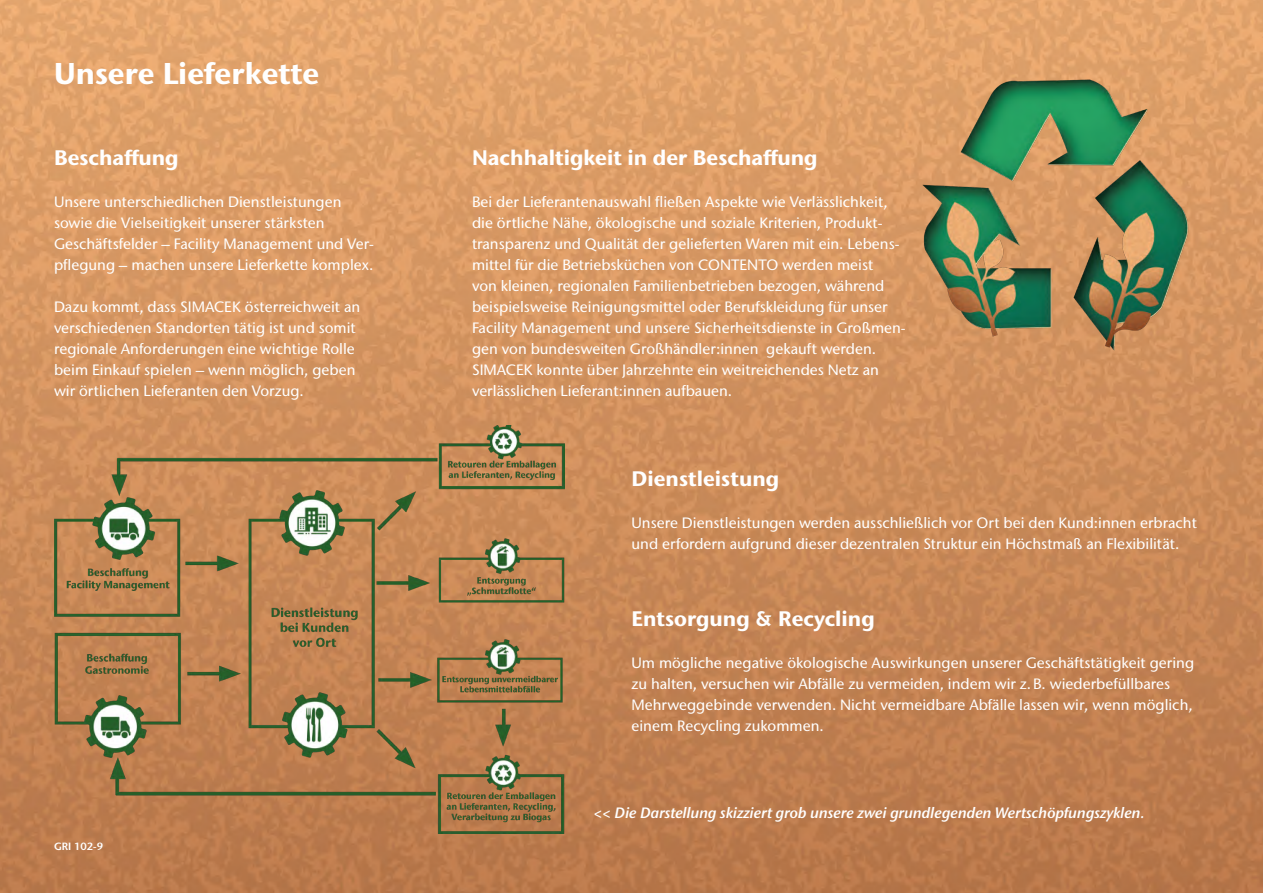
<style>
.page{position:relative;width:1263px;height:893px;background:#fff}
.page>*{position:absolute;margin:0;border:0;box-sizing:border-box;transform-origin:0 0}
.t1{font:700 30px "Stone Sans IIITC Pro";color:#fff}
.t2{font:700 21px "Stone Sans IIITC Pro";color:#fff}
.t3{font:500 15px/21px "Stone Sans IIITC Pro";color:#fff}
.t4{font:italic 600 15px "Stone Sans IIITC Pro";color:#fff}
.t5{font:600 10.5px "Stone Sans IIITC Pro";color:#fff}
</style>
<div class="page">
<img style="left:0;top:0;width:1263px;height:893px">
<img style="left:832px;top:20px;width:431px;height:397px">
<img style="left:54px;top:426px;width:510px;height:407px">
<h1 class="t1" style="left:54px;top:54px;width:267px">Unsere Lieferkette</h1>
<h2 class="t2" style="left:54px;top:144px;width:126px">Beschaffung</h2>
<p class="t3" style="left:54px;top:191px;width:321px">Unsere unterschiedlichen Dienstleistungen sowie die Vielseitigkeit unserer stärksten Geschäftsfelder – Facility Management und Ver&shy;pflegung – machen unsere Lieferkette komplex.</p>
<p class="t3" style="left:54px;top:296px;width:308px">Dazu kommt, dass SIMACEK österreichweit an verschiedenen Standorten tätig ist und somit regionale Anforderungen eine wichtige Rolle beim Einkauf spielen – wenn möglich, geben wir örtlichen Lieferanten den Vorzug.</p>
<p class="t5" style="left:54px;top:839px;width:51px">GRI 102-9</p>
<h2 class="t2" style="left:472px;top:144px;width:347px">Nachhaltigkeit in der Beschaffung</h2>
<p class="t3" style="left:472px;top:191px;width:435px">Bei der Lieferantenauswahl fließen Aspekte wie Verlässlichkeit, die örtliche Nähe, ökologische und soziale Kriterien, Produkt&shy;transparenz und Qualität der gelieferten Waren mit ein. Lebens&shy;mittel für die Betriebsküchen von CONTENTO werden meist<br>von kleinen, regionalen Familienbetrieben bezogen, während beispielsweise Reinigungsmittel oder Berufskleidung für unser Facility Management und unsere Sicherheitsdienste in Großmen&shy;gen von bundesweiten Großhändler:innen gekauft werden.<br>SIMACEK konnte über Jahrzehnte ein weitreichendes Netz an verlässlichen Lieferant:innen aufbauen.</p>
<h2 class="t2" style="left:631px;top:465px;width:149px">Dienstleistung</h2>
<p class="t3" style="left:631px;top:512px;width:567px">Unsere Dienstleistungen werden ausschließlich vor Ort bei den Kund:innen erbracht und erfordern aufgrund dieser dezentralen Struktur ein Höchstmaß an Flexibilität.</p>
<h2 class="t2" style="left:631px;top:605px;width:245px">Entsorgung &amp; Recycling</h2>
<p class="t3" style="left:631px;top:652px;width:564px">Um mögliche negative ökologische Auswirkungen unserer Geschäftstätigkeit gering zu halten, versuchen wir Abfälle zu vermeiden, indem wir z.B. wiederbefüllbares Mehrweggebinde verwenden. Nicht vermeidbare Abfälle lassen wir, wenn möglich, einem Recycling zukommen.</p>
<p class="t4" style="left:594px;top:803px;width:552px">&lt;&lt; Die Darstellung skizziert grob unsere zwei grundlegenden Wertschöpfungszyklen.</p>
</div>
